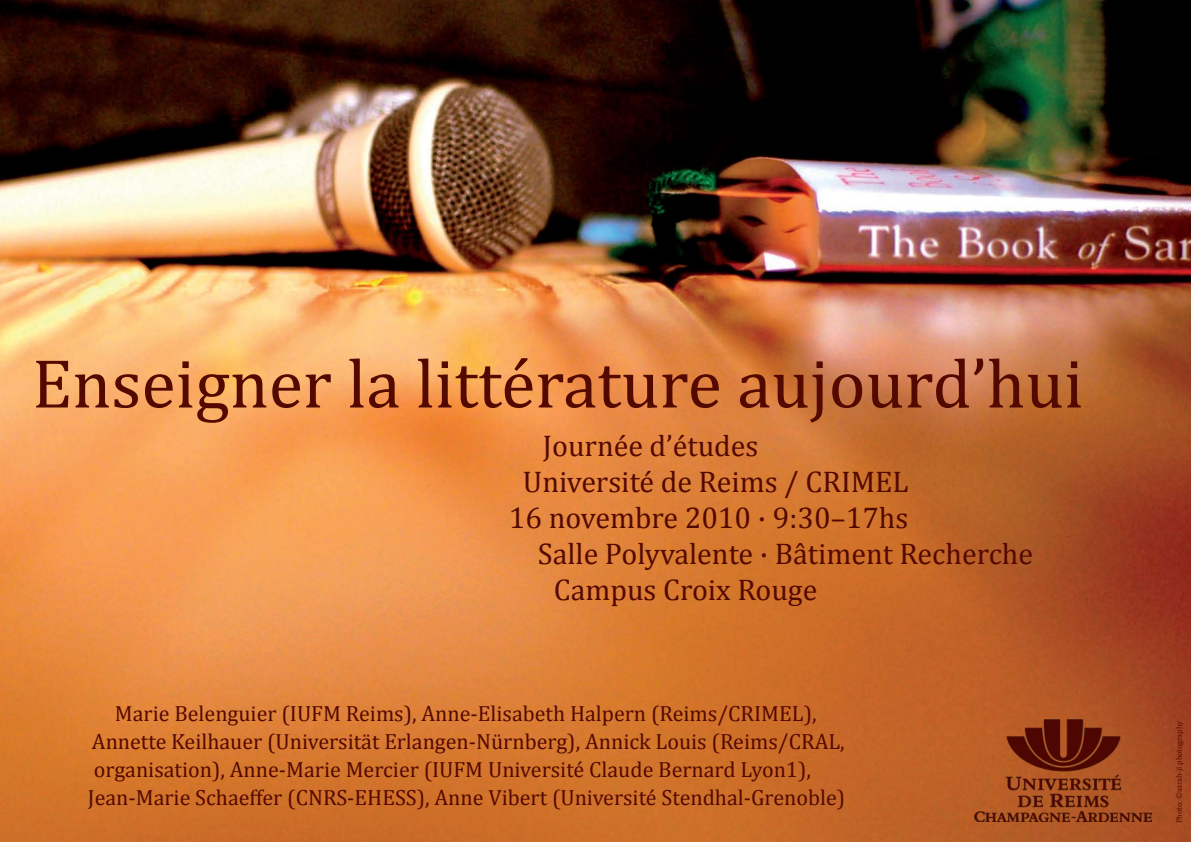
<style>
.page{position:relative;width:1191px;height:842px;background:#fff}
.page>*{position:absolute;margin:0;border:0;box-sizing:border-box;transform-origin:0 0}
.t1{font:70px "Cambria";color:#540900}
.t2{font:30px "Cambria";color:#540900}
.t3{font:22px/28px "Cambria";color:#540900}
.t4{font:8px "Cambria";color:#540900}
</style>
<div class="page">
<img style="left:0;top:0;width:1191px;height:842px">
<img style="left:974px;top:719px;width:177px;height:103px">
<h1 class="t1" style="left:32px;top:342px;width:1053px">Enseigner la littérature aujourd’hui</h1>
<h2 class="t2" style="left:543px;top:428px;width:217px">Journée d’études</h2>
<h2 class="t2" style="left:523px;top:464px;width:387px">Université de Reims / CRIMEL</h2>
<h2 class="t2" style="left:509px;top:500px;width:401px">16 novembre 2010 · 9:30–17hs</h2>
<h2 class="t2" style="left:538px;top:536px;width:497px">Salle Polyvalente · Bâtiment Recherche</h2>
<h2 class="t2" style="left:554px;top:572px;width:265px">Campus Croix Rouge</h2>
<p class="t3" style="left:88px;top:700px;width:758px;text-indent:27px">Marie Belenguier (IUFM Reims), Anne-Elisabeth Halpern (Reims/CRIMEL), Annette Keilhauer (Universität Erlangen-Nürnberg), Annick Louis (Reims/CRAL, organisation), Anne-Marie Mercier (IUFM Université Claude Bernard Lyon1), Jean-Marie Schaeffer (CNRS-EHESS), Anne Vibert (Université Stendhal-Grenoble)</p>
<p class="t4" style="left:1174px;top:823px;width:104px;rotate:-90deg">Photo: ©sarah-ji photography</p>
</div>
